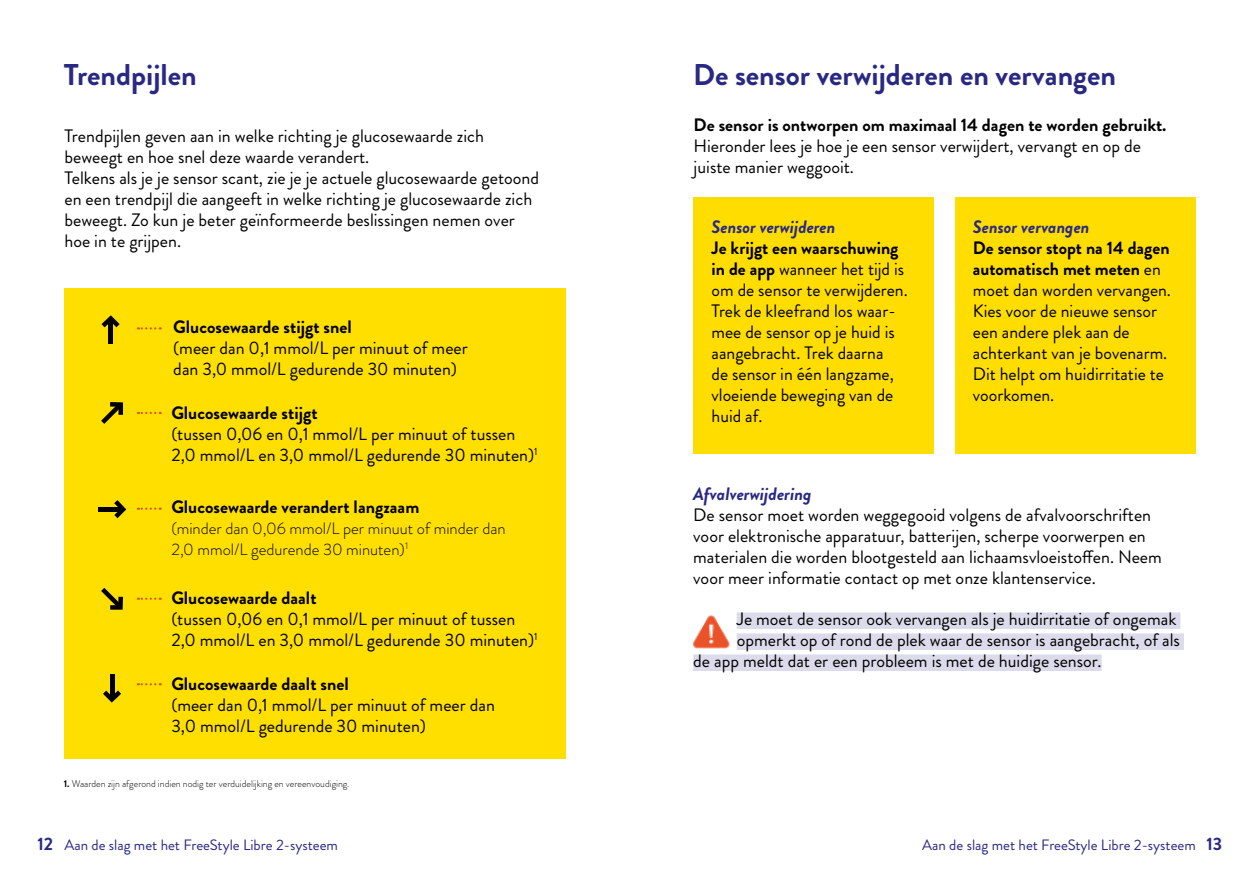
<style>
.page{position:relative;width:1259px;height:893px;background:#fff}
.page>*{position:absolute;margin:0;border:0;box-sizing:border-box;transform-origin:0 0}
.t1{font:700 30px "Brandon Grotesque";color:#292983}
.t2{font:18px/21px "Brandon Grotesque";color:#000}
.t3{font:700 18px "Brandon Grotesque";color:#000}
.t4{font:italic 700 18px "Brandon Grotesque";color:#292983}
.t5{font:300 16.5px/21px "Brandon Grotesque";color:#000}
.t6{font:15px "Brandon Grotesque";color:#292983}
.t7{font:300 9.75px "Brandon Grotesque";color:#000}
.s1{font-weight:700}
.s2{font-weight:700;font-size:18px}
</style>
<div class="page">
<div style="left:64px;top:288px;width:502px;height:471px;background:#ffdf00"></div>
<div style="left:108px;top:321px;width:5px;height:23px;background:#000"></div>
<svg style="left:97px;top:312px;width:27px;height:20px"></svg>
<svg style="left:138px;top:327px;width:23px;height:3px"></svg>
<svg style="left:101px;top:400px;width:24px;height:24px"></svg>
<svg style="left:138px;top:412px;width:23px;height:2px"></svg>
<hr style="left:98px;top:507px;width:22px;height:4px;background:#000">
<svg style="left:109px;top:495px;width:20px;height:28px"></svg>
<svg style="left:138px;top:508px;width:23px;height:2px"></svg>
<svg style="left:101px;top:588px;width:24px;height:24px"></svg>
<svg style="left:138px;top:598px;width:23px;height:2px"></svg>
<hr style="left:110px;top:674px;width:4px;height:23px;background:#000">
<svg style="left:98px;top:686px;width:28px;height:20px"></svg>
<svg style="left:138px;top:683px;width:23px;height:2px"></svg>
<div style="left:693px;top:197px;width:240px;height:257px;background:#fd0"></div>
<div style="left:955px;top:197px;width:240px;height:257px;background:#fd0"></div>
<div style="left:736px;top:612px;width:444px;height:17px;background:#dcdbeb"></div>
<div style="left:736px;top:633px;width:448px;height:17px;background:#dcdbeb"></div>
<div style="left:693px;top:654px;width:408px;height:17px;background:#dcdbeb"></div>
<img style="left:693px;top:615px;width:37px;height:34px">
<h1 class="t1" style="left:64px;top:53px;width:134px">Trendpijlen</h1>
<p class="t2" style="left:64px;top:125px;width:476px">Trendpijlen geven aan in welke richting je glucosewaarde zich beweegt en hoe snel deze waarde verandert.<br>Telkens als je je sensor scant, zie je je actuele glucosewaarde getoond en een trendpijl die aangeeft in welke richting je glucosewaarde zich beweegt. Zo kun je beter geïnformeerde beslissingen nemen over hoe in te grijpen.</p>
<p class="t3" style="left:173px;top:315px;width:180px">Glucosewaarde stijgt snel</p>
<p class="t2" style="left:173px;top:338px;width:296px">(meer dan 0,1 mmol/L per minuut of meer dan 3,0 mmol/L gedurende 30 minuten)</p>
<p class="t3" style="left:171px;top:400px;width:148px">Glucosewaarde stijgt</p>
<p class="t2" style="left:171px;top:424px;width:368px">(tussen 0,06 en 0,1 mmol/L per minuut of tussen<br>2,0 mmol/L en 3,0 mmol/L gedurende 30 minuten)<sup>1</sup></p>
<p class="t3" style="left:171px;top:494px;width:249px">Glucosewaarde verandert langzaam</p>
<p class="t5" style="left:171px;top:518px;width:336px">(minder dan 0,06 mmol/L per minuut of minder dan<br>2,0 mmol/L gedurende 30 minuten)<sup>1</sup></p>
<p class="t3" style="left:171px;top:585px;width:147px">Glucosewaarde daalt</p>
<p class="t2" style="left:171px;top:609px;width:368px">(tussen 0,06 en 0,1 mmol/L per minuut of tussen<br>2,0 mmol/L en 3,0 mmol/L gedurende 30 minuten)<sup>1</sup></p>
<p class="t3" style="left:171px;top:671px;width:179px">Glucosewaarde daalt snel</p>
<p class="t2" style="left:171px;top:694px;width:325px">(meer dan 0,1 mmol/L per minuut of meer dan<br>3,0 mmol/L gedurende 30 minuten)</p>
<p class="t7" style="left:64px;top:777px;width:287px"><span class="s1">1.</span> Waarden zijn afgerond indien nodig ter verduidelijking en vereenvoudiging.</p>
<h1 class="t1" style="left:693px;top:53px;width:424px">De sensor verwijderen en vervangen</h1>
<p class="t3" style="left:693px;top:113px;width:474px">De sensor is ontworpen om maximaal 14 dagen te worden gebruikt.</p>
<p class="t2" style="left:693px;top:136px;width:449px">Hieronder lees je hoe je een sensor verwijdert, vervangt en op de juiste manier weggooit.</p>
<p class="t4" style="left:711px;top:214px;width:125px">Sensor verwijderen</p>
<p class="t2" style="left:711px;top:238px;width:198px"><span class="s1">Je krijgt een waarschuwing in de app</span> wanneer het tijd is om de sensor te verwijderen.<br>Trek de kleefrand los waar&shy;mee de sensor op je huid is aangebracht. Trek daarna<br>de sensor in één langzame, vloeiende beweging van de huid af.</p>
<p class="t4" style="left:973px;top:214px;width:118px">Sensor vervangen</p>
<p class="t2" style="left:973px;top:238px;width:199px"><span class="s1">De sensor stopt na 14 dagen automatisch met meten</span> en moet dan worden vervangen.<br>Kies voor de nieuwe sensor een andere plek aan de achterkant van je bovenarm.<br>Dit helpt om huidirritatie te voorkomen.</p>
<p class="t4" style="left:693px;top:481px;width:120px">Afvalverwijdering</p>
<p class="t2" style="left:693px;top:505px;width:470px">De sensor moet worden weggegooid volgens de afvalvoorschriften voor elektronische apparatuur, batterijen, scherpe voorwerpen en materialen die worden blootgesteld aan lichaamsvloeistoffen. Neem voor meer informatie contact op met onze klantenservice.</p>
<p class="t2" style="left:736px;top:609px;width:441px">Je moet de sensor ook vervangen als je huidirritatie of ongemak</p>
<p class="t2" style="left:736px;top:630px;width:445px">opmerkt op of rond de plek waar de sensor is aangebracht, of als</p>
<p class="t2" style="left:693px;top:651px;width:410px">de app meldt dat er een probleem is met de huidige sensor.</p>
<p class="t6" style="left:37px;top:835px;width:302px"><span class="s2">12</span> Aan de slag met het FreeStyle Libre 2-systeem</p>
<p class="t6" style="left:922px;top:835px;width:301px">Aan de slag met het FreeStyle Libre 2-systeem <span class="s2">13</span></p>
</div>
